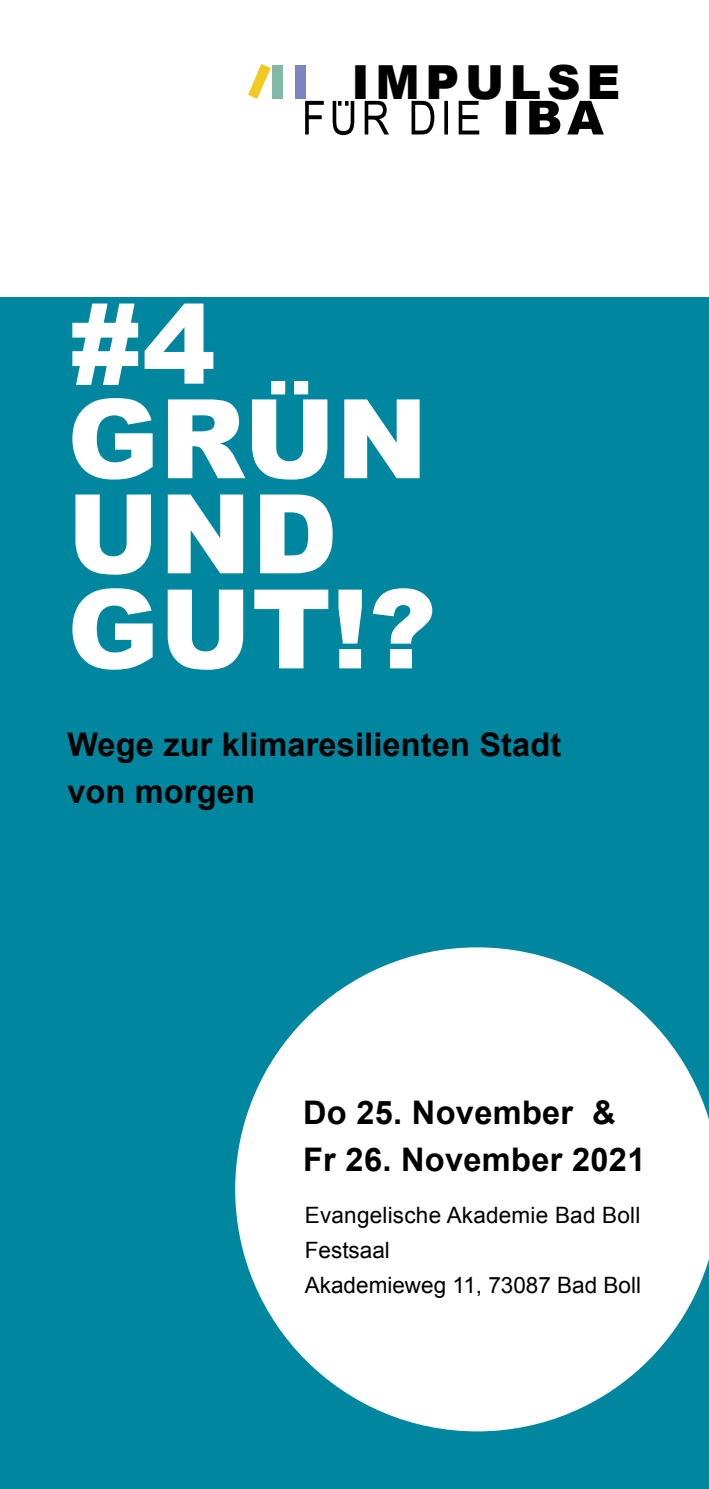
<style>
.page{position:relative;width:709px;height:1489px;background:#fff}
.page>*{position:absolute;margin:0;border:0;box-sizing:border-box;transform-origin:0 0}
.t1{font:900 110px/95px "Arial";letter-spacing:.005em;color:#fff}
.t2{font:900 47px "Arial";letter-spacing:.12em;color:#000}
.t3{font:700 32.5px/47.5px "Arial";letter-spacing:.005em;color:#000}
.t4{font:22.5px/35px "Arial";color:#000}
.s1{color:#fff}
</style>
<div class="page">
<div style="left:0;top:298px;width:709px;height:1190px;background:#00869e"></div>
<svg style="left:305px;top:101px;width:299px;height:34px"></svg>
<div style="left:296px;top:65px;width:10px;height:34px;background:#7b85c0"></div>
<div style="left:272px;top:65px;width:11px;height:34px;background:#82b9a6"></div>
<svg style="left:248px;top:64px;width:23px;height:35px"></svg>
<svg style="left:235px;top:947px;width:474px;height:484px;fill:#fff"></svg>
<h2 class="t2" style="left:288px;top:48px;width:334px"><span class="s1">I I</span>IMPULSE</h2>
<h1 class="t1" style="left:69px;top:293px;width:148px">#4</h1>
<h1 class="t1" style="left:67px;top:388px;width:370px">GRÜN<br>UND<br>GUT!?</h1>
<p class="t3" style="left:67px;top:721px;width:495px">Wege zur klimaresilienten Stadt von morgen</p>
<p class="t3" style="left:303px;top:1089px;width:344px">Do 25. November &amp;<br>Fr 26. November 2021</p>
<p class="t4" style="left:305px;top:1197px;width:338px">Evangelische Akademie Bad Boll<br>Festsaal<br>Akademieweg 11, 73087 Bad Boll</p>
</div>
